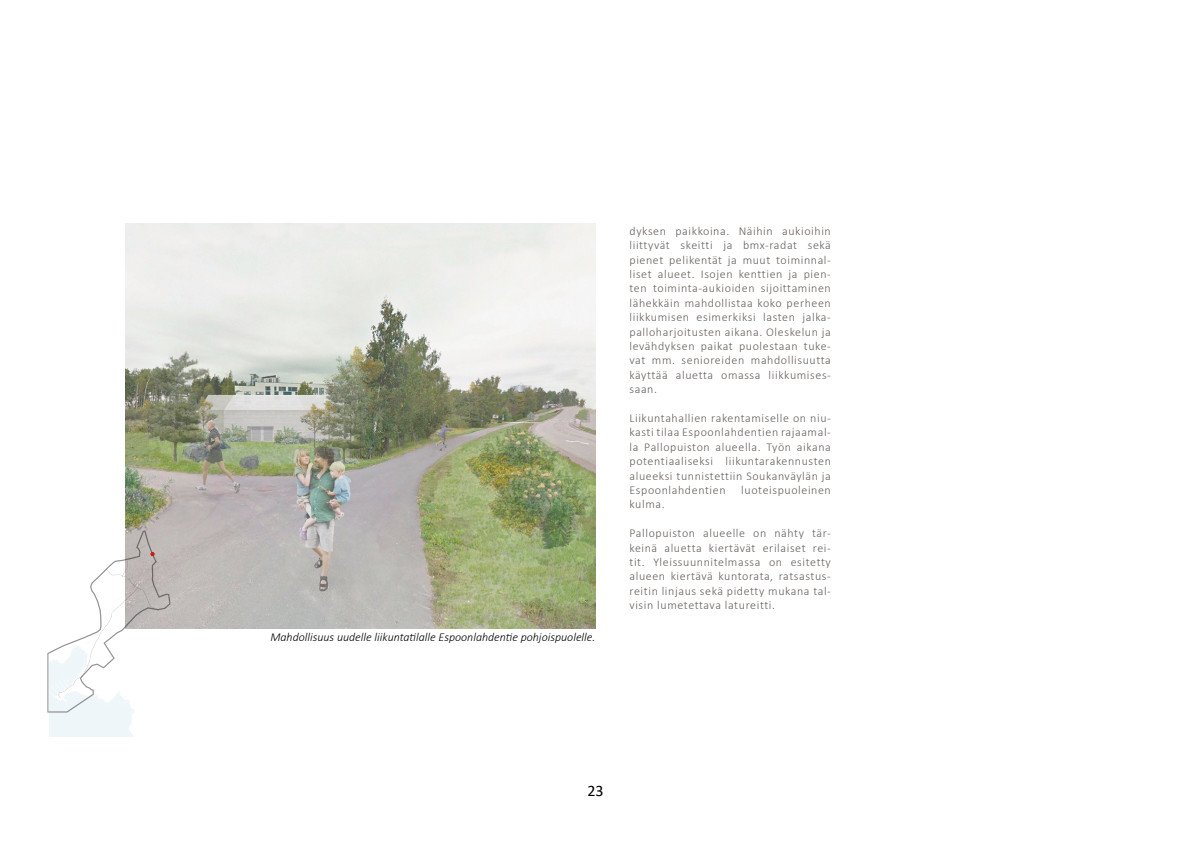
<style>
.page{position:relative;width:1191px;height:842px;background:#fff}
.page>*{position:absolute;margin:0;border:0;box-sizing:border-box;transform-origin:0 0}
.t1{font:16px "Calibri";color:#000}
.t2{font:300 12px/14.4px "Calibri";letter-spacing:.05em;color:#655f5a;text-align:justify}
.t3{font:italic 300 12px "Calibri";color:#000}
</style>
<div class="page">
<img style="left:126px;top:224px;width:469px;height:405px">
<img style="left:49px;top:528px;width:155px;height:208px">
<img style="left:47px;top:530px;width:123px;height:183px">
<svg style="left:80px;top:674px;width:3px;height:4px"></svg>
<img style="left:106px;top:569px;width:16px;height:7px">
<svg style="left:150px;top:552px;width:5px;height:4px"></svg>
<p class="t3" style="left:270px;top:629px;width:327px">Mahdollisuus uudelle liikuntatilalle Espoonlahdentie pohjoispuolelle.</p>
<p class="t2" style="left:629px;top:224px;width:203px">dyksen paikkoina. Näihin aukioihin liittyvät skeitti ja bmx-radat sekä pienet pelikentät ja muut toiminnal&shy;liset alueet. Isojen kenttien ja pien&shy;ten toiminta-aukioiden sijoittaminen lähekkäin mahdollistaa koko perheen liikkumisen esimerkiksi lasten jalka&shy;palloharjoitusten aikana. Oleskelun ja levähdyksen paikat puolestaan tuke&shy;vat mm. senioreiden mahdollisuutta käyttää aluetta omassa liikkumises&shy;saan.</p>
<p class="t2" style="left:629px;top:411px;width:203px">Liikuntahallien rakentamiselle on niu&shy;kasti tilaa Espoonlahdentien rajaamal&shy;la Pallopuiston alueella. Työn aikana potentiaaliseksi liikuntarakennusten alueeksi tunnistettiin Soukanväylän ja Espoonlahdentien</p>
<p class="t2" style="left:741px;top:483px;width:91px">luoteispuoleinen</p>
<p class="t2" style="left:629px;top:497px;width:37px">kulma.</p>
<p class="t2" style="left:629px;top:526px;width:203px">Pallopuiston alueelle on nähty tär&shy;keinä aluetta kiertävät erilaiset rei&shy;tit. Yleissuunnitelmassa on esitetty alueen kiertävä kuntorata, ratsastus&shy;reitin linjaus sekä pidetty mukana tal&shy;visin lumetettava latureitti.</p>
<h1 class="t1" style="left:587px;top:779px;width:18px">23</h1>
</div>
